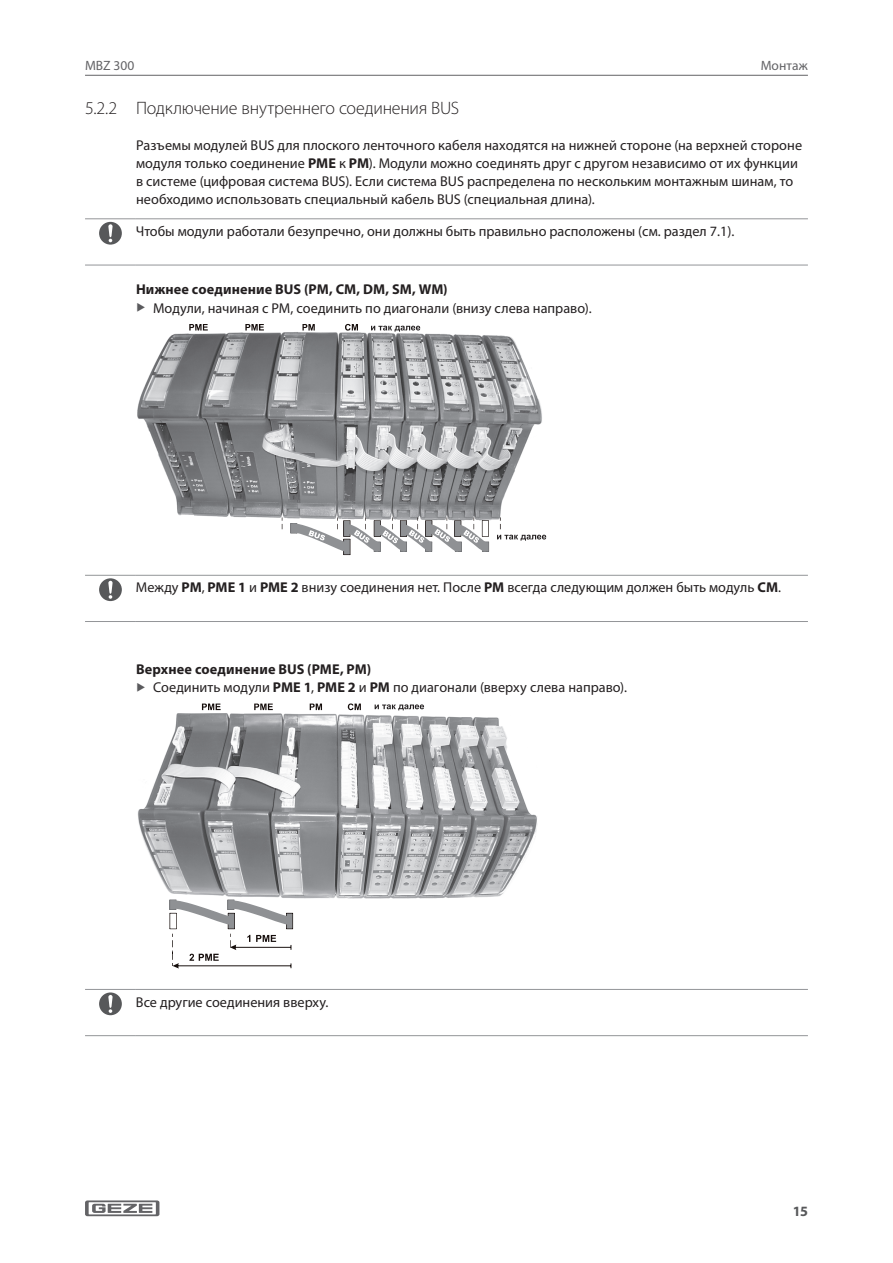
<style>
.page{position:relative;width:893px;height:1263px;background:#fff}
.page>*{position:absolute;margin:0;border:0;box-sizing:border-box;transform-origin:0 0}
.t1{font:300 18px "Myriad Pro";letter-spacing:-.015em;color:#231f20}
.t2{font:14.25px/18px "Myriad Pro";color:#231f20}
.t3{font:700 14.25px "Myriad Pro";letter-spacing:.01em;color:#231f20}
.t4{font:700 14.25px "Myriad Pro";color:#57585a}
.t5{font:13.5px "Myriad Pro";letter-spacing:.005em;color:#636366}
.s1{font-weight:700}
</style>
<div class="page">
<svg style="left:85px;top:1200px;width:74px;height:16px"></svg>
<hr style="left:85px;top:75px;width:723px;height:1px;background:#636366">
<hr style="left:85px;top:219px;width:51px;height:1px;background:#939598">
<hr style="left:85px;top:265px;width:51px;height:1px;background:#939598">
<hr style="left:136px;top:219px;width:672px;height:1px;background:#939598">
<hr style="left:136px;top:265px;width:672px;height:1px;background:#939598">
<div style="left:99px;top:222px;width:23px;height:23px;background:#57585a;border-radius:50%"></div>
<svg style="left:108px;top:224px;width:5px;height:18px"></svg>
<img style="left:137px;top:332px;width:405px;height:189px">
<svg style="left:189px;top:324px;width:19px;height:6px"></svg>
<svg style="left:245px;top:324px;width:19px;height:6px"></svg>
<svg style="left:302px;top:324px;width:13px;height:6px"></svg>
<svg style="left:345px;top:324px;width:13px;height:7px"></svg>
<svg style="left:290px;top:517px;width:199px;height:38px"></svg>
<svg style="left:371px;top:326px;width:49px;height:6px"></svg>
<svg style="left:497px;top:535px;width:49px;height:6px"></svg>
<hr style="left:85px;top:575px;width:51px;height:1px;background:#939598">
<hr style="left:85px;top:621px;width:51px;height:1px;background:#939598">
<hr style="left:136px;top:575px;width:672px;height:1px;background:#939598">
<hr style="left:136px;top:621px;width:672px;height:1px;background:#939598">
<div style="left:99px;top:578px;width:23px;height:23px;background:#57585a;border-radius:50%"></div>
<svg style="left:108px;top:581px;width:5px;height:18px"></svg>
<img style="left:137px;top:713px;width:400px;height:186px">
<svg style="left:202px;top:703px;width:19px;height:7px"></svg>
<svg style="left:254px;top:703px;width:19px;height:7px"></svg>
<svg style="left:310px;top:703px;width:12px;height:7px"></svg>
<svg style="left:347px;top:703px;width:14px;height:8px"></svg>
<svg style="left:169px;top:899px;width:124px;height:70px"></svg>
<svg style="left:375px;top:704px;width:49px;height:6px"></svg>
<hr style="left:85px;top:989px;width:51px;height:1px;background:#939598">
<hr style="left:85px;top:1035px;width:51px;height:1px;background:#939598">
<hr style="left:136px;top:989px;width:672px;height:1px;background:#939598">
<hr style="left:136px;top:1035px;width:672px;height:1px;background:#939598">
<div style="left:99px;top:992px;width:23px;height:23px;background:#57585a;border-radius:50%"></div>
<svg style="left:108px;top:995px;width:5px;height:18px"></svg>
<p class="t5" style="left:85px;top:57px;width:51px">MBZ 300</p>
<p class="t5" style="left:761px;top:57px;width:49px">Монтаж</p>
<p class="t1" style="left:85px;top:97px;width:376px">5.2.2 Подключение внутреннего соединения BUS</p>
<p class="t2" style="left:136px;top:136px;width:668px">Разъемы модулей BUS для плоского ленточного кабеля находятся на нижней стороне (на верхней стороне модуля только соединение <span class="s1">PME</span> к <span class="s1">PM</span>). Модули можно соединять друг с другом независимо от их функции в системе (цифровая система BUS). Если система BUS распределена по нескольким монтажным шинам, то необходимо использовать специальный кабель BUS (специальная длина).</p>
<p class="t2" style="left:136px;top:222px;width:600px">Чтобы модули работали безупречно, они должны быть правильно расположены (см. раздел 7.1).</p>
<p class="t3" style="left:136px;top:280px;width:313px">Нижнее соединение BUS (PM, CM, DM, SM, WM)</p>
<p class="t2" style="left:153px;top:299px;width:440px">Модули, начиная с PM, соединить по диагонали (внизу слева направо).</p>
<p class="t2" style="left:136px;top:578px;width:647px">Между <span class="s1">PM</span>, <span class="s1">PME 1</span> и <span class="s1">PME 2</span> внизу соединения нет. После <span class="s1">PM</span> всегда следующим должен быть модуль <span class="s1">CM</span>.</p>
<p class="t2" style="left:153px;top:660px;width:475px;text-indent:-17px"><span class="s1">Верхнее соединение BUS (PME, PM)<br></span>Соединить модули <span class="s1">PME 1</span>, <span class="s1">PME 2</span> и <span class="s1">PM</span> по диагонали (вверху слева направо).</p>
<p class="t2" style="left:136px;top:992px;width:194px">Все другие соединения вверху.</p>
<p class="t4" style="left:793px;top:1202px;width:17px">15</p>
</div>
